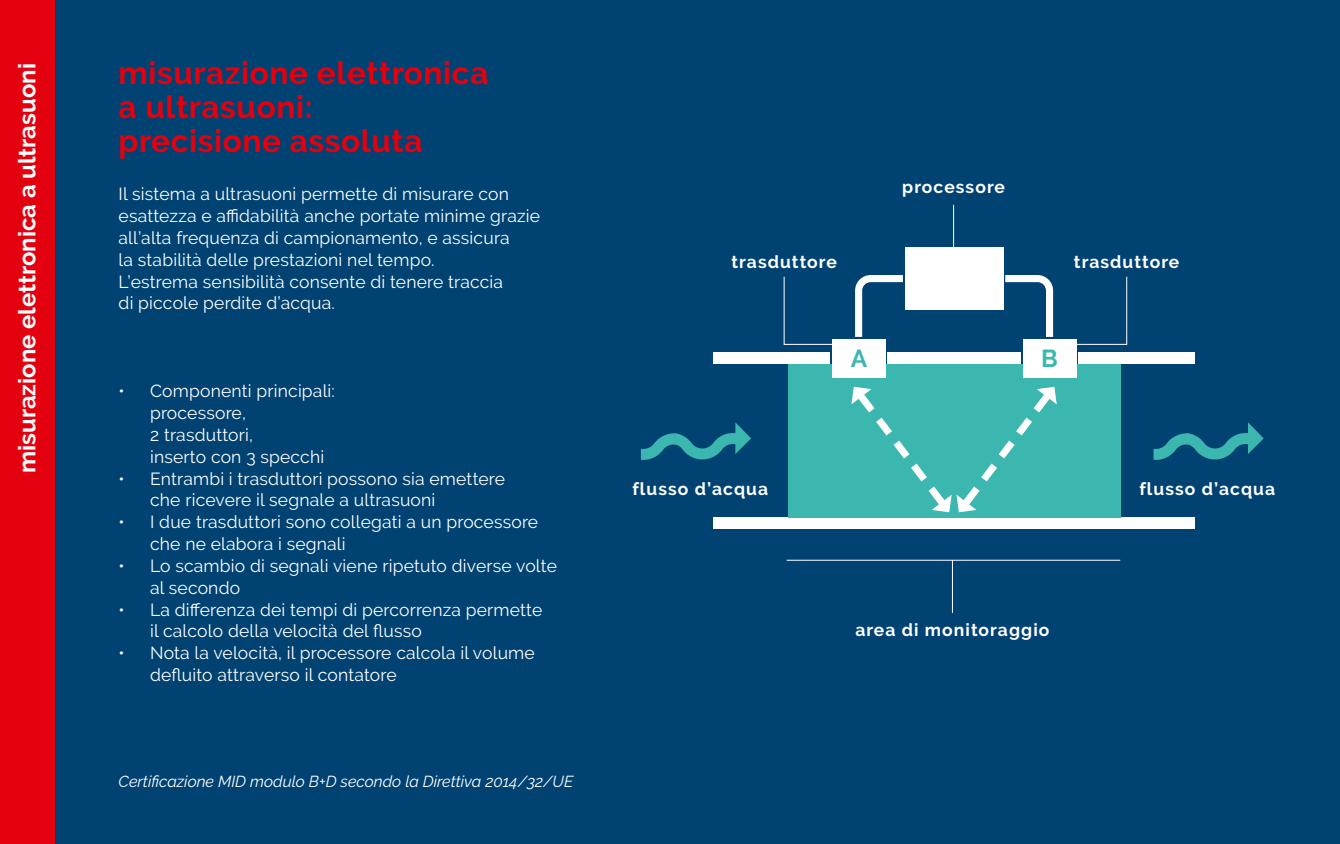
<style>
.page{position:relative;width:1340px;height:844px;background:#fff}
.page>*{position:absolute;margin:0;border:0;box-sizing:border-box;transform-origin:0 0}
.t1{font:700 31.5px/33.8px "Raleway";letter-spacing:.02em;color:#e3000f}
.t2{font:700 24.5px "Raleway";color:#3bb7b0}
.t3{font:700 23.8px "Raleway";color:#fff}
.t4{font:17.5px/21.9px "Raleway";letter-spacing:.01em;color:#fff}
.t5{font:700 17.5px "Raleway";letter-spacing:.06em;color:#fff}
.t6{font:italic 15.92px "Raleway";color:#fff}
</style>
<div class="page">
<div style="left:0;top:0;width:1339px;height:843px;background:#004373"></div>
<div style="left:713px;top:517px;width:481px;height:12px;background:#fff"></div>
<div style="left:787px;top:364px;width:333px;height:153px;background:#3bb7b0"></div>
<svg style="left:851px;top:386px;width:205px;height:126px"></svg>
<div style="left:905px;top:247px;width:98px;height:63px;background:#fff"></div>
<svg style="left:855px;top:275px;width:48px;height:62px"></svg>
<svg style="left:1005px;top:275px;width:48px;height:62px"></svg>
<div style="left:1078px;top:353px;width:116px;height:11px;background:#fff"></div>
<div style="left:1022px;top:339px;width:54px;height:39px;background:#fff"></div>
<div style="left:713px;top:353px;width:117px;height:11px;background:#fff"></div>
<div style="left:887px;top:353px;width:133px;height:11px;background:#fff"></div>
<div style="left:832px;top:339px;width:53px;height:39px;background:#fff"></div>
<svg style="left:641px;top:422px;width:110px;height:38px"></svg>
<svg style="left:1153px;top:422px;width:110px;height:38px"></svg>
<hr style="left:952px;top:560px;width:1px;height:52px;background:#fff">
<hr style="left:953px;top:205px;width:1px;height:61px;background:#fff">
<hr style="left:786px;top:559px;width:334px;height:1px;background:#fff">
<svg style="left:783px;top:276px;width:49px;height:69px"></svg>
<svg style="left:1076px;top:276px;width:51px;height:69px"></svg>
<div style="left:0;top:0;width:55px;height:843px;background:#e3000f"></div>
<h3 class="t3" style="left:14px;top:473px;width:411px;rotate:-90deg">misurazione elettronica a ultrasuoni</h3>
<h1 class="t1" style="left:119px;top:56px;width:371px">misurazione elettronica a ultrasuoni:<br>precisione assoluta</h1>
<p class="t4" style="left:119px;top:183px;width:423px">Il sistema a ultrasuoni permette di misurare con esattezza e affidabilità anche portate minime grazie all’alta frequenza di campionamento, e assicura<br>la stabilità delle prestazioni nel tempo.<br>L’estrema sensibilità consente di tenere traccia<br>di piccole perdite d’acqua.</p>
<p class="t4" style="left:150px;top:380px;width:186px;text-indent:-32px">• Componenti principali: processore,<br>2 trasduttori,<br>inserto con 3 specchi</p>
<p class="t4" style="left:150px;top:467px;width:356px;text-indent:-31px">• Entrambi i trasduttori possono sia emettere che ricevere il segnale a ultrasuoni</p>
<p class="t4" style="left:150px;top:511px;width:389px;text-indent:-32px">• I due trasduttori sono collegati a un processore che ne elabora i segnali</p>
<p class="t4" style="left:150px;top:554px;width:408px;text-indent:-32px">• Lo scambio di segnali viene ripetuto diverse volte al secondo</p>
<p class="t4" style="left:150px;top:598px;width:394px;text-indent:-32px">• La differenza dei tempi di percorrenza permette il calcolo della velocità del flusso</p>
<p class="t4" style="left:150px;top:642px;width:386px;text-indent:-32px">• Nota la velocità, il processore calcola il volume defluito attraverso il contatore</p>
<p class="t6" style="left:119px;top:772px;width:456px">Certificazione MID modulo B+D secondo la Direttiva 2014/32/UE</p>
<p class="t5" style="left:902px;top:177px;width:104px">processore</p>
<p class="t5" style="left:731px;top:251px;width:107px">trasduttore</p>
<p class="t5" style="left:1073px;top:251px;width:107px">trasduttore</p>
<h2 class="t2" style="left:850px;top:344px;width:18px">A</h2>
<h2 class="t2" style="left:1041px;top:344px;width:18px">B</h2>
<p class="t5" style="left:632px;top:479px;width:137px">flusso d’acqua</p>
<p class="t5" style="left:1139px;top:479px;width:137px">flusso d’acqua</p>
<p class="t5" style="left:855px;top:619px;width:195px">area di monitoraggio</p>
</div>
